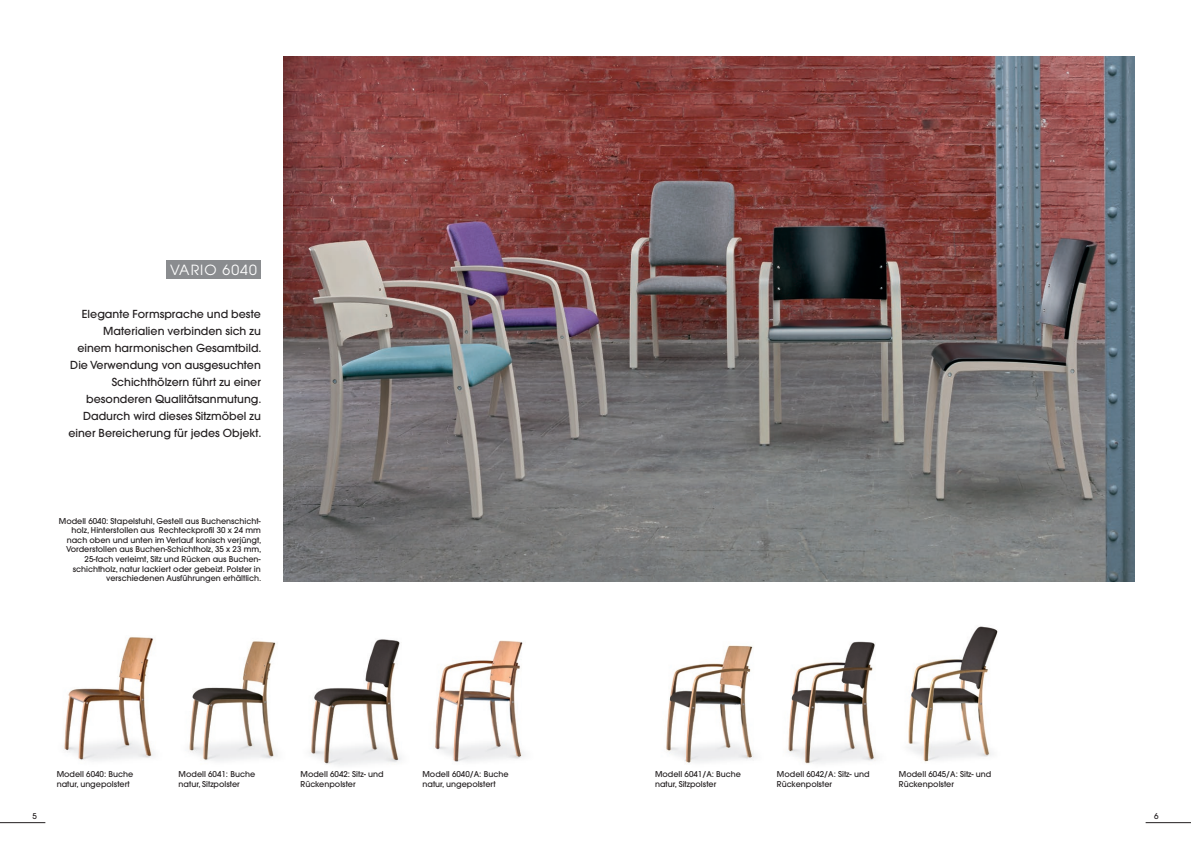
<style>
.page{position:relative;width:1191px;height:842px;background:#fff}
.page>*{position:absolute;margin:0;border:0;box-sizing:border-box;transform-origin:0 0}
.t1{font:14px "Avant Garde";letter-spacing:.075em;color:#fff}
.t2{font:500 11px/17px "Avant Garde";color:#231f20;text-align:right}
.t3{font:500 8px/9.6px "Avant Garde";color:#231f20}
</style>
<div class="page">
<hr style="left:0;top:822px;width:45px;height:1px;background:#231f20">
<hr style="left:1145px;top:822px;width:46px;height:1px;background:#231f20">
<img style="left:283px;top:57px;width:851px;height:524px">
<img style="left:64px;top:636px;width:90px;height:125px">
<img style="left:310px;top:639px;width:91px;height:127px">
<img style="left:435px;top:640px;width:89px;height:122px">
<img style="left:788px;top:641px;width:89px;height:123px">
<img style="left:189px;top:641px;width:89px;height:120px">
<img style="left:907px;top:626px;width:91px;height:136px">
<img style="left:666px;top:645px;width:88px;height:118px">
<div style="left:166px;top:261px;width:95px;height:18px;background:#8a8c8f"></div>
<p class="t1" style="left:170px;top:261px;width:88px">VARIO 6040</p>
<p class="t2" style="left:68px;top:305px;width:195px">Elegante Formsprache und beste<br>Materialien verbinden sich zu einem harmonischen Gesamtbild.<br>Die Verwendung von ausgesuchten<br>Schichthölzern führt zu einer besonderen Qualitätsanmutung.<br>Dadurch wird dieses Sitzmöbel zu einer Bereicherung für jedes Objekt.</p>
<p class="t3" style="left:59px;top:516px;width:204px;text-align:right">Modell 6040: Stapelstuhl, Gestell aus Buchenschicht&shy;holz, Hinterstollen aus Rechteckprofil 30 x 24 mm nach oben und unten im Verlauf konisch verjüngt, Vorderstollen aus Buchen-Schichtholz, 35 x 23 mm, 25-fach verleimt, Sitz und Rücken aus Buchen&shy;schichtholz, natur lackiert oder gebeizt. Polster in verschiedenen Ausführungen erhältlich.</p>
<p class="t3" style="left:57px;top:770px;width:78px">Modell 6040: Buche natur, ungepolstert</p>
<p class="t3" style="left:300px;top:770px;width:85px">Modell 6042: Sitz- und<br>Rückenpolster</p>
<p class="t3" style="left:422px;top:770px;width:87px">Modell 6040/A: Buche natur, ungepolstert</p>
<p class="t3" style="left:777px;top:770px;width:94px">Modell 6042/A: Sitz- und<br>Rückenpolster</p>
<p class="t3" style="left:179px;top:770px;width:78px">Modell 6041: Buche natur, Sitzpolster</p>
<p class="t3" style="left:899px;top:770px;width:94px">Modell 6045/A: Sitz- und<br>Rückenpolster</p>
<p class="t3" style="left:655px;top:770px;width:87px">Modell 6041/A: Buche natur, Sitzpolster</p>
<p class="t3" style="left:32px;top:812px;width:6px">5</p>
<p class="t3" style="left:1154px;top:811px;width:6px">6</p>
</div>
